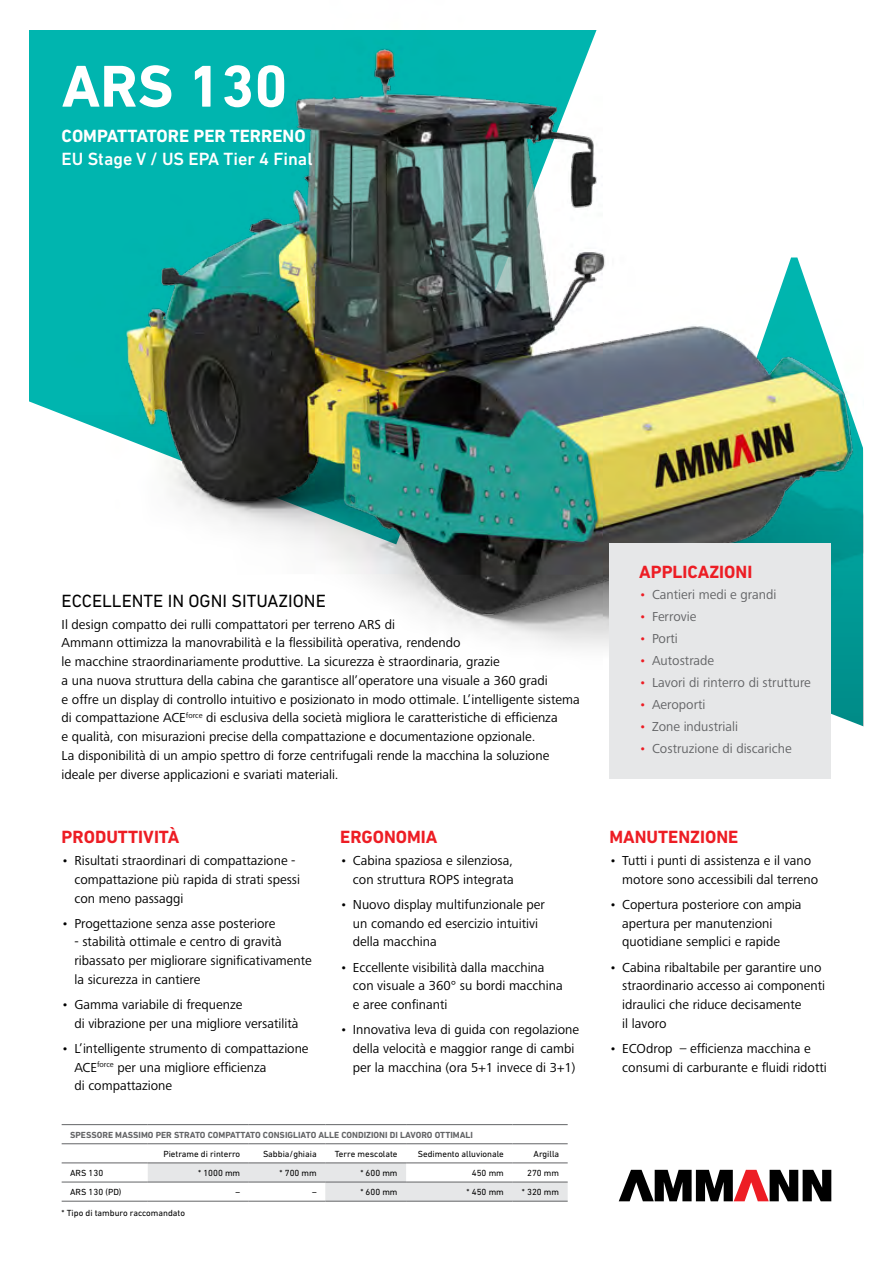
<style>
.page{position:relative;width:893px;height:1263px;background:#fff}
.page>*{position:absolute;margin:0;border:0;box-sizing:border-box;transform-origin:0 0}
.t1{font:700 60px "DIN Next LT Pro";color:#fff}
.t2{font:700 18px "DIN Next LT Pro";color:#ed1d24}
.t3{font:18px "DIN Next LT Pro";color:#000}
.t4{font:500 18px "DIN Next LT Pro";color:#fff}
.t5{font:700 18px "DIN Next LT Pro";color:#fff}
.t6{font:13.5px/18.8px "Frutiger Next LTW1 G";color:#000}
.t7{font:13.5px "Frutiger Next LTW1 G";color:#636466}
.t8{font:9px "DIN Next LT Pro";color:#000}
.t9{font:700 9px "DIN Next LT Pro";color:#636466}
.s1{color:#ed1d24}
</style>
<div class="page">
<svg style="left:619px;top:1170px;width:212px;height:31px"></svg>
<img style="left:446px;top:620px;width:417px;height:50px">
<img style="left:30px;top:30px;width:833px;height:590px">
<svg style="left:148px;top:1164px;width:420px;height:37px"></svg>
<hr style="left:62px;top:1124px;width:86px;height:1px;background:#636466">
<hr style="left:148px;top:1124px;width:101px;height:1px;background:#636466">
<hr style="left:249px;top:1124px;width:76px;height:1px;background:#636466">
<hr style="left:325px;top:1124px;width:81px;height:1px;background:#636466">
<hr style="left:406px;top:1124px;width:106px;height:1px;background:#636466">
<hr style="left:512px;top:1124px;width:56px;height:1px;background:#636466">
<hr style="left:62px;top:1143px;width:86px;height:1px;background:#636466">
<hr style="left:148px;top:1143px;width:101px;height:1px;background:#636466">
<hr style="left:249px;top:1143px;width:76px;height:1px;background:#636466">
<hr style="left:325px;top:1143px;width:81px;height:1px;background:#636466">
<hr style="left:406px;top:1143px;width:106px;height:1px;background:#636466">
<hr style="left:512px;top:1143px;width:56px;height:1px;background:#636466">
<hr style="left:62px;top:1163px;width:86px;height:1px;background:#636466">
<hr style="left:148px;top:1163px;width:101px;height:1px;background:#636466">
<hr style="left:249px;top:1163px;width:76px;height:1px;background:#636466">
<hr style="left:325px;top:1163px;width:81px;height:1px;background:#636466">
<hr style="left:406px;top:1163px;width:106px;height:1px;background:#636466">
<hr style="left:512px;top:1163px;width:56px;height:1px;background:#636466">
<hr style="left:62px;top:1182px;width:86px;height:1px;background:#636466">
<hr style="left:148px;top:1182px;width:101px;height:1px;background:#636466">
<hr style="left:249px;top:1182px;width:76px;height:1px;background:#636466">
<hr style="left:325px;top:1182px;width:81px;height:1px;background:#636466">
<hr style="left:406px;top:1182px;width:106px;height:1px;background:#636466">
<hr style="left:512px;top:1182px;width:56px;height:1px;background:#636466">
<hr style="left:62px;top:1201px;width:86px;height:1px;background:#636466">
<hr style="left:148px;top:1201px;width:101px;height:1px;background:#636466">
<hr style="left:249px;top:1201px;width:76px;height:1px;background:#636466">
<hr style="left:325px;top:1201px;width:81px;height:1px;background:#636466">
<hr style="left:406px;top:1201px;width:106px;height:1px;background:#636466">
<hr style="left:512px;top:1201px;width:56px;height:1px;background:#636466">
<div style="left:609px;top:543px;width:222px;height:235px;background:#e6e7e8"></div>
<h1 class="t1" style="left:62px;top:51px;width:228px">ARS 130</h1>
<h2 class="t5" style="left:62px;top:126px;width:246px">COMPATTATORE PER TERRENO</h2>
<h2 class="t4" style="left:62px;top:148px;width:252px">EU Stage V / US EPA Tier 4 Final</h2>
<h2 class="t3" style="left:62px;top:590px;width:266px">ECCELLENTE IN OGNI SITUAZIONE</h2>
<p class="t6" style="left:62px;top:615px;width:520px">Il design compatto dei rulli compattatori per terreno ARS di<br>Ammann ottimizza la manovrabilità e la flessibilità operativa, rendendo<br>le macchine straordinariamente produttive. La sicurezza è straordinaria, grazie<br>a una nuova struttura della cabina che garantisce all’operatore una visuale a 360 gradi<br>e offre un display di controllo intuitivo e posizionato in modo ottimale. L’intelligente sistema di compattazione ACE<sup>force</sup> di esclusiva della società migliora le caratteristiche di efficienza<br>e qualità, con misurazioni precise della compattazione e documentazione opzionale.<br>La disponibilità di un ampio spettro di forze centrifugali rende la macchina la soluzione ideale per diverse applicazioni e svariati materiali.</p>
<h2 class="t2" style="left:62px;top:826px;width:119px">PRODUTTIVITÀ</h2>
<p class="t6" style="left:74px;top:852px;width:227px;text-indent:-13px">• Risultati straordinari di compattazione - compattazione più rapida di strati spessi con meno passaggi</p>
<p class="t6" style="left:62px;top:914px;width:215px">• Progettazione senza asse posteriore</p>
<p class="t6" style="left:74px;top:933px;width:239px">- stabilità ottimale e centro di gravità ribassato per migliorare significativamente la sicurezza in cantiere</p>
<p class="t6" style="left:74px;top:996px;width:226px;text-indent:-13px">• Gamma variabile di frequenze<br>di vibrazione per una migliore versatilità</p>
<p class="t6" style="left:74px;top:1039px;width:236px;text-indent:-13px">• L’intelligente strumento di compattazione<br>ACE<sup>force</sup> per una migliore efficienza<br>di compattazione</p>
<h2 class="t2" style="left:340px;top:826px;width:99px">ERGONOMIA</h2>
<p class="t6" style="left:340px;top:852px;width:175px;text-align:right">• Cabina spaziosa e silenziosa, con struttura ROPS integrata</p>
<p class="t6" style="left:353px;top:895px;width:193px;text-indent:-13px">• Nuovo display multifunzionale per un comando ed esercizio intuitivi della macchina</p>
<p class="t6" style="left:353px;top:958px;width:211px;text-indent:-13px">• Eccellente visibilità dalla macchina con visuale a 360° su bordi macchina e aree confinanti</p>
<p class="t6" style="left:353px;top:1021px;width:228px;text-indent:-13px">• Innovativa leva di guida con regolazione della velocità e maggior range di cambi per la macchina (ora 5+1 invece di 3+1)</p>
<p class="t9" style="left:70px;top:1129px;width:404px">SPESSORE MASSIMO PER STRATO COMPATTATO CONSIGLIATO ALLE CONDIZIONI DI LAVORO OTTIMALI</p>
<p class="t8" style="left:163px;top:1148px;width:78px">Pietrame di rinterro</p>
<p class="t8" style="left:263px;top:1148px;width:55px">Sabbia/ghiaia</p>
<p class="t8" style="left:335px;top:1148px;width:64px">Terre mescolate</p>
<p class="t8" style="left:418px;top:1148px;width:88px">Sedimento alluvionale</p>
<p class="t8" style="left:534px;top:1148px;width:27px">Argilla</p>
<p class="t8" style="left:70px;top:1167px;width:35px">ARS 130</p>
<p class="t8" style="left:198px;top:1167px;width:44px">* 1000 mm</p>
<p class="t8" style="left:280px;top:1167px;width:39px">* 700 mm</p>
<p class="t8" style="left:360px;top:1167px;width:39px">* 600 mm</p>
<p class="t8" style="left:472px;top:1167px;width:34px">450 mm</p>
<p class="t8" style="left:527px;top:1167px;width:34px">270 mm</p>
<p class="t8" style="left:70px;top:1187px;width:53px">ARS 130 (PD)</p>
<p class="t8" style="left:236px;top:1187px;width:6px">–</p>
<p class="t8" style="left:312px;top:1187px;width:6px">–</p>
<p class="t8" style="left:360px;top:1187px;width:39px">* 600 mm</p>
<p class="t8" style="left:467px;top:1187px;width:39px">* 450 mm</p>
<p class="t8" style="left:522px;top:1187px;width:39px">* 320 mm</p>
<p class="t8" style="left:62px;top:1207px;width:125px">* Tipo di tamburo raccomandato</p>
<h2 class="t2" style="left:639px;top:561px;width:115px">APPLICAZIONI</h2>
<p class="t7" style="left:639px;top:587px;width:139px"><span class="s1">•</span> Cantieri medi e grandi</p>
<p class="t7" style="left:639px;top:609px;width:59px"><span class="s1">•</span> Ferrovie</p>
<p class="t7" style="left:639px;top:631px;width:40px"><span class="s1">•</span> Porti</p>
<p class="t7" style="left:639px;top:653px;width:76px"><span class="s1">•</span> Autostrade</p>
<p class="t7" style="left:639px;top:675px;width:173px"><span class="s1">•</span> Lavori di rinterro di strutture</p>
<p class="t7" style="left:639px;top:697px;width:68px"><span class="s1">•</span> Aeroporti</p>
<p class="t7" style="left:639px;top:719px;width:100px"><span class="s1">•</span> Zone industriali</p>
<p class="t7" style="left:639px;top:741px;width:154px"><span class="s1">•</span> Costruzione di discariche</p>
<h2 class="t2" style="left:609px;top:826px;width:130px">MANUTENZIONE</h2>
<p class="t6" style="left:622px;top:852px;width:198px;text-indent:-13px">• Tutti i punti di assistenza e il vano motore sono accessibili dal terreno</p>
<p class="t6" style="left:622px;top:895px;width:181px;text-indent:-13px">• Copertura posteriore con ampia apertura per manutenzioni quotidiane semplici e rapide</p>
<p class="t6" style="left:622px;top:958px;width:204px;text-indent:-13px">• Cabina ribaltabile per garantire uno straordinario accesso ai componenti idraulici che riduce decisamente<br>il lavoro</p>
<p class="t6" style="left:622px;top:1039px;width:206px;text-indent:-13px">• ECOdrop – efficienza macchina e consumi di carburante e fluidi ridotti</p>
</div>
